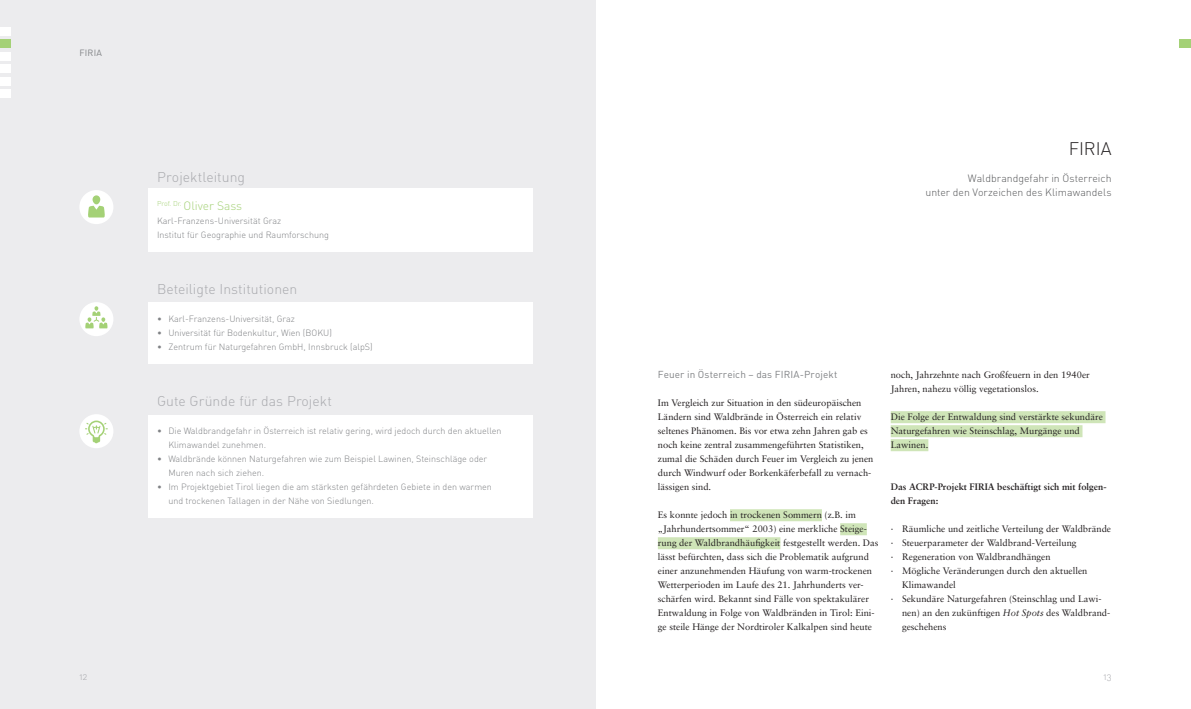
<style>
.page{position:relative;width:1191px;height:709px;background:#fff}
.page>*{position:absolute;margin:0;border:0;box-sizing:border-box;transform-origin:0 0}
.t1{font:18px "DIN Light Alternate";color:#231f20}
.t2{font:14px "DIN Light Alternate";letter-spacing:.005em;color:#a8a9ad}
.t3{font:12px "DIN Light Alternate";color:#a4d176}
.t4{font:10.5px/14px "DIN Light Alternate";color:#57585a;text-align:right}
.t5{font:10px "DIN Regular Alternate";letter-spacing:.01em;color:#808285}
.t6{font:9.4px/14px "Sabon";color:#231f20}
.t7{font:700 9.4px/14px "Sabon";color:#231f20}
.t8{font:9.4px "DIN Light Alternate";color:#a8a9ad}
.t9{font:9px/14px "DIN Light Alternate";color:#808285}
.t10{font:9px "DIN";letter-spacing:.025em;color:#808285}
.s1{font-style:italic}
</style>
<div class="page">
<div style="left:0;top:0;width:595px;height:709px;background:#ececee"></div>
<div style="left:149px;top:188px;width:384px;height:64px;background:#fff"></div>
<div style="left:149px;top:415px;width:384px;height:103px;background:#fff"></div>
<div style="left:149px;top:303px;width:384px;height:61px;background:#fff"></div>
<div style="left:79px;top:414px;width:34px;height:34px;background:#fff;border-radius:50%"></div>
<svg style="left:85px;top:420px;width:23px;height:23px"></svg>
<div style="left:79px;top:302px;width:34px;height:34px;background:#fff;border-radius:50%"></div>
<svg style="left:85px;top:306px;width:23px;height:22px"></svg>
<div style="left:79px;top:190px;width:34px;height:34px;background:#fff;border-radius:50%"></div>
<div style="left:92px;top:195px;width:8px;height:9px;background:#a4d176;border-radius:4px"></div>
<svg style="left:88px;top:206px;width:17px;height:11px"></svg>
<div style="left:0;top:27px;width:11px;height:8px;background:#fff"></div>
<div style="left:0;top:65px;width:11px;height:8px;background:#fff"></div>
<div style="left:0;top:40px;width:11px;height:8px;background:#a4d176"></div>
<div style="left:0;top:90px;width:11px;height:8px;background:#fff"></div>
<div style="left:0;top:52px;width:11px;height:8px;background:#fff"></div>
<div style="left:0;top:77px;width:11px;height:8px;background:#fff"></div>
<div style="left:1179px;top:40px;width:12px;height:8px;background:#a4d176"></div>
<div style="left:730px;top:509px;width:92px;height:12px;background:#cfe5b8"></div>
<div style="left:840px;top:523px;width:27px;height:12px;background:#cfe5b8"></div>
<div style="left:658px;top:537px;width:122px;height:12px;background:#cfe5b8"></div>
<div style="left:890px;top:411px;width:215px;height:12px;background:#cfe5b8"></div>
<div style="left:890px;top:425px;width:192px;height:12px;background:#cfe5b8"></div>
<div style="left:890px;top:439px;width:38px;height:12px;background:#cfe5b8"></div>
<p class="t10" style="left:79px;top:47px;width:24px">FIRIA</p>
<h2 class="t2" style="left:157px;top:168px;width:90px">Projektleitung</h2>
<p class="t3" style="left:157px;top:198px;width:86px"><sup>Prof.</sup> <sup>Dr.</sup> Oliver Sass</p>
<p class="t9" style="left:157px;top:214px;width:173px">Karl-Franzens-Universität Graz<br>Institut für Geographie und Raumforschung</p>
<h2 class="t2" style="left:157px;top:280px;width:142px">Beteiligte Institutionen</h2>
<p class="t9" style="left:157px;top:312px;width:139px">• Karl-Franzens-Universität, Graz</p>
<p class="t9" style="left:157px;top:326px;width:176px">• Universität für Bodenkultur, Wien (BOKU)</p>
<p class="t9" style="left:157px;top:340px;width:217px">• Zentrum für Naturgefahren GmbH, Innsbruck (alpS)</p>
<h2 class="t2" style="left:157px;top:392px;width:176px">Gute Gründe für das Projekt</h2>
<p class="t9" style="left:168px;top:424px;width:335px;text-indent:-11px">• Die Waldbrandgefahr in Österreich ist relativ gering, wird jedoch durch den aktuellen<br>Klimawandel zunehmen.</p>
<p class="t9" style="left:168px;top:452px;width:320px;text-indent:-11px">• Waldbrände können Naturgefahren wie zum Beispiel Lawinen, Steinschläge oder<br>Muren nach sich ziehen.</p>
<p class="t9" style="left:168px;top:480px;width:325px;text-indent:-11px">• Im Projektgebiet Tirol liegen die am stärksten gefährdeten Gebiete in den warmen und trockenen Tallagen in der Nähe von Siedlungen.</p>
<h1 class="t1" style="left:1068px;top:137px;width:44px">FIRIA</h1>
<p class="t4" style="left:925px;top:171px;width:188px">Waldbrandgefahr in Österreich<br>unter den Vorzeichen des Klimawandels</p>
<p class="t5" style="left:658px;top:368px;width:181px">Feuer in Österreich – das FIRIA-Projekt</p>
<p class="t6" style="left:658px;top:396px;width:217px">Im Vergleich zur Situation in den südeuropäischen Ländern sind Waldbrände in Österreich ein relativ seltenes Phänomen. Bis vor etwa zehn Jahren gab es noch keine zentral zusammengeführten Statistiken, zumal die Schäden durch Feuer im Vergleich zu jenen durch Windwurf oder Borkenkäferbefall zu vernach&shy;lässigen sind.</p>
<p class="t6" style="left:658px;top:508px;width:222px">Es konnte jedoch in trockenen Sommern (z.B. im „Jahrhundertsommer“ 2003) eine merkliche Steige&shy;rung der Waldbrandhäufigkeit festgestellt werden. Das lässt befürchten, dass sich die Problematik aufgrund einer anzunehmenden Häufung von warm-trockenen Wetterperioden im Laufe des 21. Jahrhunderts ver&shy;schärfen wird. Bekannt sind Fälle von spektakulärer Entwaldung in Folge von Waldbränden in Tirol: Eini&shy;ge steile Hänge der Nordtiroler Kalkalpen sind heute</p>
<p class="t6" style="left:890px;top:368px;width:201px">noch, Jahrzehnte nach Großfeuern in den 1940er<br>Jahren, nahezu völlig vegetationslos.</p>
<p class="t6" style="left:890px;top:410px;width:214px">Die Folge der Entwaldung sind verstärkte sekundäre<br>Naturgefahren wie Steinschlag, Murgänge und<br>Lawinen.</p>
<p class="t7" style="left:890px;top:480px;width:217px">Das ACRP-Projekt FIRIA beschäftigt sich mit folgen&shy;den Fragen:</p>
<p class="t6" style="left:890px;top:522px;width:222px">· Räumliche und zeitliche Verteilung der Waldbrände</p>
<p class="t6" style="left:890px;top:536px;width:187px">· Steuerparameter der Waldbrand-Verteilung</p>
<p class="t6" style="left:890px;top:550px;width:161px">· Regeneration von Waldbrandhängen</p>
<p class="t6" style="left:890px;top:564px;width:198px">· Mögliche Veränderungen durch den aktuellen</p>
<p class="t6" style="left:902px;top:578px;width:55px">Klimawandel</p>
<p class="t6" style="left:890px;top:592px;width:212px">· Sekundäre Naturgefahren (Steinschlag und Lawi-</p>
<p class="t6" style="left:902px;top:606px;width:210px">nen) an den zukünftigen <span class="s1">Hot Spots</span> des Waldbrand-</p>
<p class="t6" style="left:902px;top:620px;width:46px">geschehens</p>
<p class="t8" style="left:79px;top:670px;width:9px">12</p>
<p class="t8" style="left:1103px;top:670px;width:10px">13</p>
</div>
